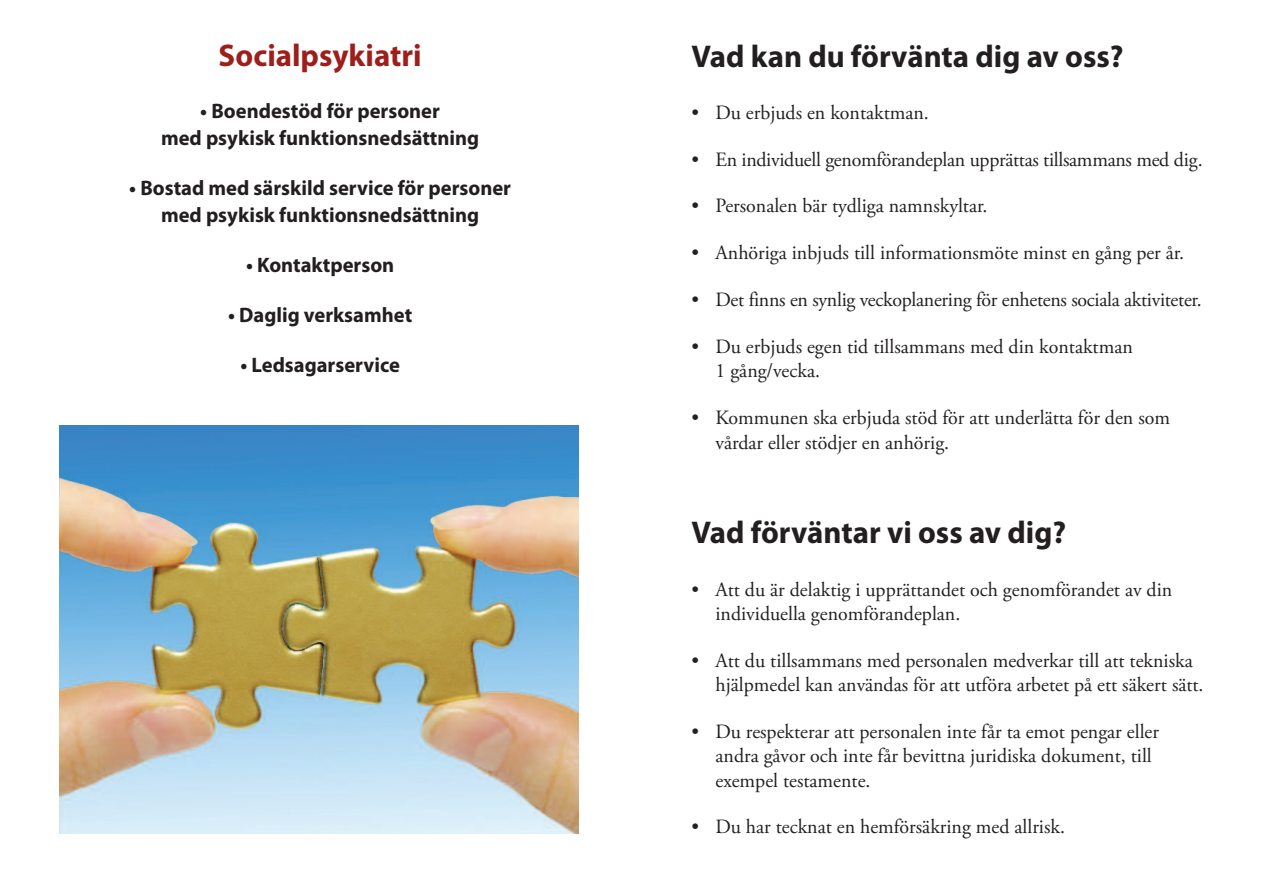
<style>
.page{position:relative;width:1263px;height:893px;background:#fff}
.page>*{position:absolute;margin:0;border:0;box-sizing:border-box;transform-origin:0 0}
.t1{font:700 31.5px "Myriad Pro";color:#231f20}
.t2{font:700 31.5px "Myriad Pro";color:#9d1f1c}
.t3{font:700 21px/27.3px "Myriad Pro";color:#231f20;text-align:center}
.t4{font:20.25px/24.3px "Adobe Garamond Pro";color:#231f20}
</style>
<div class="page">
<img style="left:59px;top:425px;width:519px;height:409px">
<h1 class="t2" style="left:219px;top:44px;width:205px">Socialpsykiatri</h1>
<p class="t3" style="left:161px;top:98px;width:320px">• Boendestöd för personer<br>med psykisk funktionsnedsättning</p>
<p class="t3" style="left:129px;top:176px;width:383px">• Bostad med särskild service för personer med psykisk funktionsnedsättning</p>
<p class="t3" style="left:246px;top:253px;width:150px">• Kontaktperson</p>
<p class="t3" style="left:228px;top:303px;width:186px">• Daglig verksamhet</p>
<p class="t3" style="left:240px;top:353px;width:161px">• Ledsagarservice</p>
<h1 class="t1" style="left:691px;top:44px;width:433px">Vad kan du förvänta dig av oss?</h1>
<p class="t4" style="left:691px;top:102px;width:239px">• Du erbjuds en kontaktman.</p>
<p class="t4" style="left:691px;top:149px;width:513px">• En individuell genomförandeplan upprättas tillsammans med dig.</p>
<p class="t4" style="left:691px;top:196px;width:297px">• Personalen bär tydliga namnskyltar.</p>
<p class="t4" style="left:691px;top:242px;width:494px">• Anhöriga inbjuds till informationsmöte minst en gång per år.</p>
<p class="t4" style="left:691px;top:289px;width:512px">• Det finns en synlig veckoplanering för enhetens sociala aktiviteter.</p>
<p class="t4" style="left:715px;top:336px;width:419px;text-indent:-24px">• Du erbjuds egen tid tillsammans med din kontaktman<br>1 gång/vecka.</p>
<p class="t4" style="left:715px;top:407px;width:456px;text-indent:-24px">• Kommunen ska erbjuda stöd för att underlätta för den som vårdar eller stödjer en anhörig.</p>
<h1 class="t1" style="left:691px;top:521px;width:376px">Vad förväntar vi oss av dig?</h1>
<p class="t4" style="left:715px;top:579px;width:458px;text-indent:-24px">• Att du är delaktig i upprättandet och genomförandet av din individuella genomförandeplan.</p>
<p class="t4" style="left:715px;top:650px;width:490px;text-indent:-24px">• Att du tillsammans med personalen medverkar till att tekniska hjälpmedel kan användas för att utföra arbetet på ett säkert sätt.</p>
<p class="t4" style="left:715px;top:721px;width:445px;text-indent:-24px">• Du respekterar att personalen inte får ta emot pengar eller andra gåvor och inte får bevittna juridiska dokument, till exempel testamente.</p>
<p class="t4" style="left:691px;top:817px;width:375px">• Du har tecknat en hemförsäkring med allrisk.</p>
</div>
